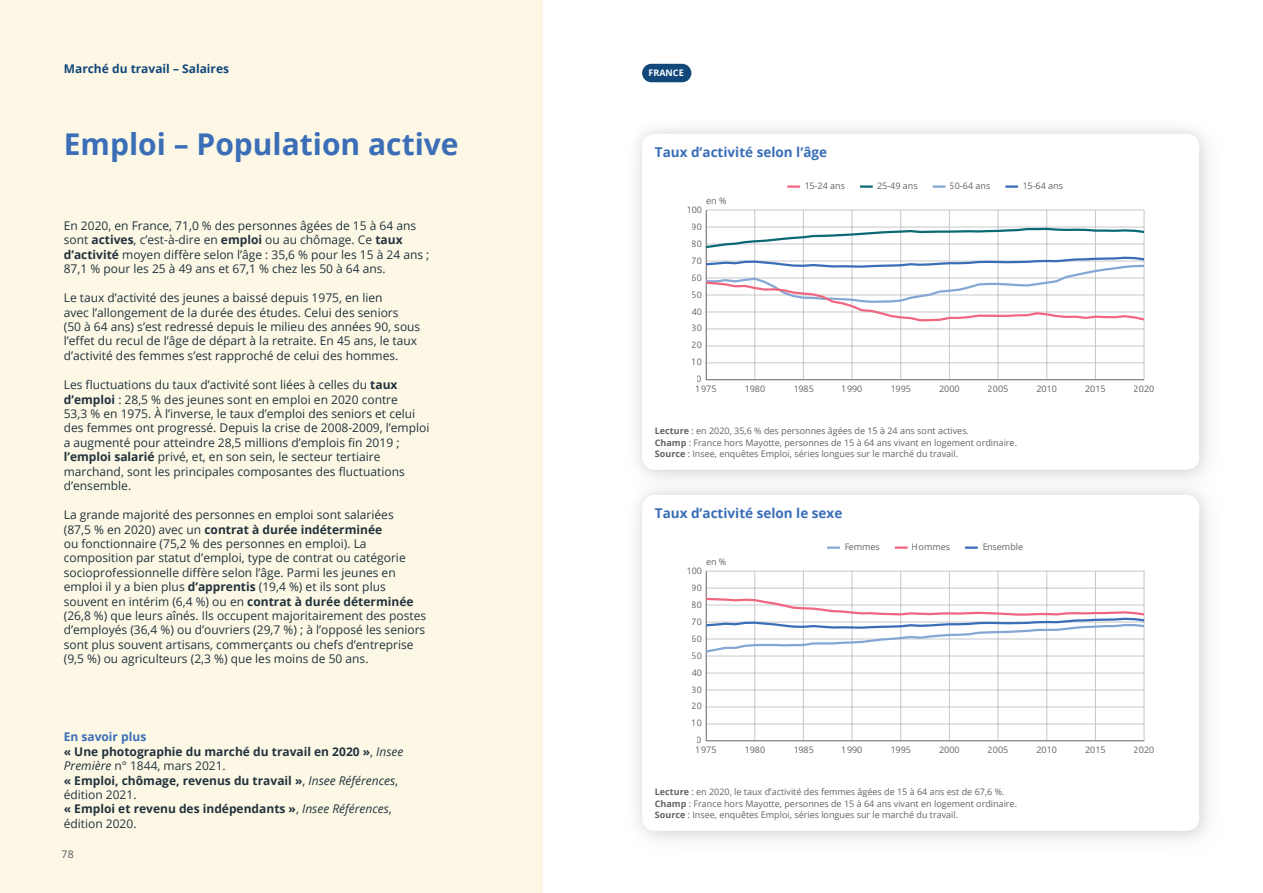
<style>
.page{position:relative;width:1263px;height:893px;background:#fff}
.page>*{position:absolute;margin:0;border:0;box-sizing:border-box;transform-origin:0 0}
.Titre_ss-thème{font:700 30px "Open Sans";color:#3b6eb7}
.titre_figure_encadré{font:700 13.5px "Open Sans";color:#396eb7}
.Texte_courant{font:12px/14.4px "Open Sans";color:#22323c}
.EnSavoirPlusTxt{font:700 12px/14.4px "Open Sans";color:#22323c}
.Surtitre_Thème{font:700 12px "Open Sans";color:#12477a}
.EnSavoirPlusTitre{font:700 12px "Open Sans";color:#3b6eb7}
.t1{font:10.5px "Open Sans";color:#545a63}
.définitions_sources{font:9px/17px "Open Sans";color:#636366;text-align:right}
.TitreFrance_Europe{font:700 9px "Open Sans";color:#fff}
.s1{font-weight:700}
.s2{font-weight:400}
.s3{font-weight:400;font-style:italic}
</style>
<div class="page">
<div style="left:0;top:0;width:542px;height:893px;background:#fcf8e5"></div>
<div style="left:630px;top:122px;width:581px;height:359px;background:#a8a9ad;opacity:.3"></div>
<div style="left:642px;top:134px;width:557px;height:336px;background:#fff;border-radius:13px"></div>
<hr style="left:706px;top:363px;width:438px;height:1px;background:#c7c8ca">
<hr style="left:706px;top:346px;width:438px;height:1px;background:#c7c8ca">
<hr style="left:706px;top:329px;width:438px;height:1px;background:#c7c8ca">
<hr style="left:706px;top:210px;width:438px;height:1px;background:#c7c8ca">
<hr style="left:1144px;top:210px;width:1px;height:170px;background:#c7c8ca">
<hr style="left:1095px;top:210px;width:1px;height:170px;background:#c7c8ca">
<hr style="left:1046px;top:210px;width:1px;height:170px;background:#c7c8ca">
<hr style="left:998px;top:210px;width:1px;height:170px;background:#c7c8ca">
<hr style="left:949px;top:210px;width:1px;height:170px;background:#c7c8ca">
<hr style="left:900px;top:210px;width:1px;height:170px;background:#c7c8ca">
<hr style="left:852px;top:210px;width:1px;height:170px;background:#c7c8ca">
<hr style="left:803px;top:210px;width:1px;height:170px;background:#c7c8ca">
<hr style="left:754px;top:210px;width:1px;height:170px;background:#c7c8ca">
<hr style="left:706px;top:379px;width:438px;height:1px;background:#636366">
<hr style="left:706px;top:210px;width:1px;height:170px;background:#636366">
<svg style="left:705px;top:227px;width:440px;height:96px"></svg>
<svg style="left:787px;top:185px;width:13px;height:3px"></svg>
<svg style="left:860px;top:185px;width:13px;height:3px"></svg>
<svg style="left:933px;top:185px;width:12px;height:3px"></svg>
<svg style="left:1005px;top:185px;width:13px;height:3px"></svg>
<div style="left:622px;top:475px;width:605px;height:384px;background:#fcfcfd"></div>
<div style="left:630px;top:483px;width:581px;height:359px;background:#f2f2f2"></div>
<div style="left:642px;top:495px;width:557px;height:336px;background:#fff;border-radius:13px"></div>
<hr style="left:706px;top:724px;width:438px;height:1px;background:#c7c8ca">
<hr style="left:706px;top:707px;width:438px;height:1px;background:#c7c8ca">
<hr style="left:706px;top:690px;width:438px;height:1px;background:#c7c8ca">
<hr style="left:706px;top:673px;width:438px;height:1px;background:#c7c8ca">
<hr style="left:706px;top:656px;width:438px;height:1px;background:#c7c8ca">
<hr style="left:706px;top:588px;width:438px;height:1px;background:#c7c8ca">
<hr style="left:706px;top:571px;width:438px;height:1px;background:#c7c8ca">
<hr style="left:1144px;top:571px;width:1px;height:170px;background:#c7c8ca">
<hr style="left:1095px;top:571px;width:1px;height:170px;background:#c7c8ca">
<hr style="left:1046px;top:571px;width:1px;height:170px;background:#c7c8ca">
<hr style="left:998px;top:571px;width:1px;height:170px;background:#c7c8ca">
<hr style="left:949px;top:571px;width:1px;height:170px;background:#c7c8ca">
<hr style="left:900px;top:571px;width:1px;height:170px;background:#c7c8ca">
<hr style="left:852px;top:571px;width:1px;height:170px;background:#c7c8ca">
<hr style="left:803px;top:571px;width:1px;height:170px;background:#c7c8ca">
<hr style="left:754px;top:571px;width:1px;height:170px;background:#c7c8ca">
<hr style="left:706px;top:740px;width:438px;height:1px;background:#636366">
<hr style="left:706px;top:571px;width:1px;height:170px;background:#636366">
<svg style="left:705px;top:597px;width:440px;height:57px"></svg>
<svg style="left:827px;top:546px;width:13px;height:3px"></svg>
<svg style="left:895px;top:546px;width:13px;height:3px"></svg>
<svg style="left:965px;top:546px;width:13px;height:3px"></svg>
<div style="left:642px;top:64px;width:49px;height:18px;background:#12477a;border-radius:9px"></div>
<p class="Surtitre_Thème" style="left:64px;top:60px;width:167px">Marché du travail – Salaires</p>
<p class="Titre_ss-thème" style="left:64px;top:123px;width:396px">Emploi – Population active</p>
<p class="Texte_courant" style="left:64px;top:218px;width:367px">En 2020, en France, 71,0 % des personnes âgées de 15 à 64 ans sont <span class="s1">actives</span>, c’est‑à‑dire en <span class="s1">emploi</span> ou au chômage. Ce <span class="s1">taux d’activité</span> moyen diffère selon l’âge : 35,6 % pour les 15 à 24 ans ; 87,1 % pour les 25 à 49 ans et 67,1 % chez les 50 à 64 ans.</p>
<p class="Texte_courant" style="left:64px;top:290px;width:358px">Le taux d’activité des jeunes a baissé depuis 1975, en lien<br>avec l’allongement de la durée des études. Celui des seniors<br>(50 à 64 ans) s’est redressé depuis le milieu des années 90, sous l’effet du recul de l’âge de départ à la retraite. En 45 ans, le taux d’activité des femmes s’est rapproché de celui des hommes.</p>
<p class="Texte_courant" style="left:64px;top:377px;width:367px">Les fluctuations du taux d’activité sont liées à celles du <span class="s1">taux d’emploi</span> : 28,5 % des jeunes sont en emploi en 2020 contre<br>53,3 % en 1975. À l’inverse, le taux d’emploi des seniors et celui des femmes ont progressé. Depuis la crise de 2008‑2009, l’emploi a augmenté pour atteindre 28,5 millions d’emplois fin 2019 ; <span class="s1">l’emploi salarié</span> privé, et, en son sein, le secteur tertiaire marchand, sont les principales composantes des fluctuations d’ensemble.</p>
<p class="Texte_courant" style="left:64px;top:507px;width:364px">La grande majorité des personnes en emploi sont salariées<br>(87,5 % en 2020) avec un <span class="s1">contrat à durée indéterminée<br></span>ou fonctionnaire (75,2 % des personnes en emploi). La composition par statut d’emploi, type de contrat ou catégorie socioprofessionnelle diffère selon l’âge. Parmi les jeunes en emploi il y a bien plus <span class="s1">d’apprentis</span> (19,4 %) et ils sont plus souvent en intérim (6,4 %) ou en <span class="s1">contrat à durée déterminée </span>(26,8 %) que leurs aînés. Ils occupent majoritairement des postes d’employés (36,4 %) ou d’ouvriers (29,7 %) ; à l’opposé les seniors sont plus souvent artisans, commerçants ou chefs d’entreprise (9,5 %) ou agriculteurs (2,3 %) que les moins de 50 ans.</p>
<p class="EnSavoirPlusTitre" style="left:64px;top:729px;width:84px">En savoir plus</p>
<p class="EnSavoirPlusTxt" style="left:64px;top:744px;width:341px">« Une photographie du marché du travail en 2020 »<span class="s2">,</span> <span class="s3">Insee<br>Première</span> <span class="s2">n° 1844, mars 2021.</span></p>
<p class="EnSavoirPlusTxt" style="left:64px;top:773px;width:336px">« Emploi, chômage, revenus du travail »<span class="s2">,</span> <span class="s3">Insee Références</span><span class="s2">, édition 2021.</span></p>
<p class="EnSavoirPlusTxt" style="left:64px;top:802px;width:329px">« Emploi et revenu des indépendants »<span class="s2">,</span> <span class="s3">Insee Références</span><span class="s2">, édition 2020.</span></p>
<p class="t1" style="left:62px;top:847px;width:14px">78</p>
<p class="TitreFrance_Europe" style="left:648px;top:67px;width:37px">FRANCE</p>
<p class="titre_figure_encadré" style="left:655px;top:142px;width:174px">Taux d’activité selon l’âge</p>
<p class="définitions_sources" style="left:804px;top:177px;width:42px">15‑24 ans</p>
<p class="définitions_sources" style="left:877px;top:177px;width:42px">25‑49 ans</p>
<p class="définitions_sources" style="left:950px;top:177px;width:42px">50‑64 ans</p>
<p class="définitions_sources" style="left:1022px;top:177px;width:42px">15‑64 ans</p>
<p class="définitions_sources" style="left:706px;top:192px;width:22px">en %</p>
<p class="définitions_sources" style="left:686px;top:201px;width:17px">100<br>90<br>80<br>70<br>60<br>50<br>40<br>30<br>20<br>10<br>0</p>
<p class="définitions_sources" style="left:696px;top:380px;width:22px">1975</p>
<p class="définitions_sources" style="left:744px;top:380px;width:22px">1980</p>
<p class="définitions_sources" style="left:793px;top:380px;width:22px">1985</p>
<p class="définitions_sources" style="left:842px;top:380px;width:22px">1990</p>
<p class="définitions_sources" style="left:890px;top:380px;width:22px">1995</p>
<p class="définitions_sources" style="left:939px;top:380px;width:22px">2000</p>
<p class="définitions_sources" style="left:988px;top:380px;width:22px">2005</p>
<p class="définitions_sources" style="left:1036px;top:380px;width:22px">2010</p>
<p class="définitions_sources" style="left:1085px;top:380px;width:22px">2015</p>
<p class="définitions_sources" style="left:1134px;top:380px;width:22px">2020</p>
<p class="définitions_sources" style="left:655px;top:422px;width:316px"><span class="s1">Lecture</span> : en 2020, 35,6 % des personnes âgées de 15 à 24 ans sont actives.</p>
<p class="définitions_sources" style="left:655px;top:434px;width:364px"><span class="s1">Champ</span> : France hors Mayotte, personnes de 15 à 64 ans vivant en logement ordinaire.</p>
<p class="définitions_sources" style="left:655px;top:445px;width:305px"><span class="s1">Source</span> : Insee, enquêtes Emploi, séries longues sur le marché du travail.</p>
<p class="titre_figure_encadré" style="left:655px;top:503px;width:189px">Taux d’activité selon le sexe</p>
<p class="définitions_sources" style="left:706px;top:553px;width:22px">en %</p>
<p class="définitions_sources" style="left:686px;top:562px;width:17px">100<br>90<br>80<br>70<br>60<br>50<br>40<br>30<br>20<br>10<br>0</p>
<p class="définitions_sources" style="left:844px;top:538px;width:37px">Femmes</p>
<p class="définitions_sources" style="left:912px;top:538px;width:40px">Hommes</p>
<p class="définitions_sources" style="left:982px;top:538px;width:43px">Ensemble</p>
<p class="définitions_sources" style="left:696px;top:741px;width:22px">1975</p>
<p class="définitions_sources" style="left:744px;top:741px;width:22px">1980</p>
<p class="définitions_sources" style="left:793px;top:741px;width:22px">1985</p>
<p class="définitions_sources" style="left:842px;top:741px;width:22px">1990</p>
<p class="définitions_sources" style="left:890px;top:741px;width:22px">1995</p>
<p class="définitions_sources" style="left:939px;top:741px;width:22px">2000</p>
<p class="définitions_sources" style="left:988px;top:741px;width:22px">2005</p>
<p class="définitions_sources" style="left:1036px;top:741px;width:22px">2010</p>
<p class="définitions_sources" style="left:1085px;top:741px;width:22px">2015</p>
<p class="définitions_sources" style="left:1134px;top:741px;width:22px">2020</p>
<p class="définitions_sources" style="left:655px;top:783px;width:351px"><span class="s1">Lecture</span> : en 2020, le taux d’activité des femmes âgées de 15 à 64 ans est de 67,6 %.</p>
<p class="définitions_sources" style="left:655px;top:795px;width:364px"><span class="s1">Champ</span> : France hors Mayotte, personnes de 15 à 64 ans vivant en logement ordinaire.</p>
<p class="définitions_sources" style="left:655px;top:806px;width:305px"><span class="s1">Source</span> : Insee, enquêtes Emploi, séries longues sur le marché du travail.</p>
</div>
